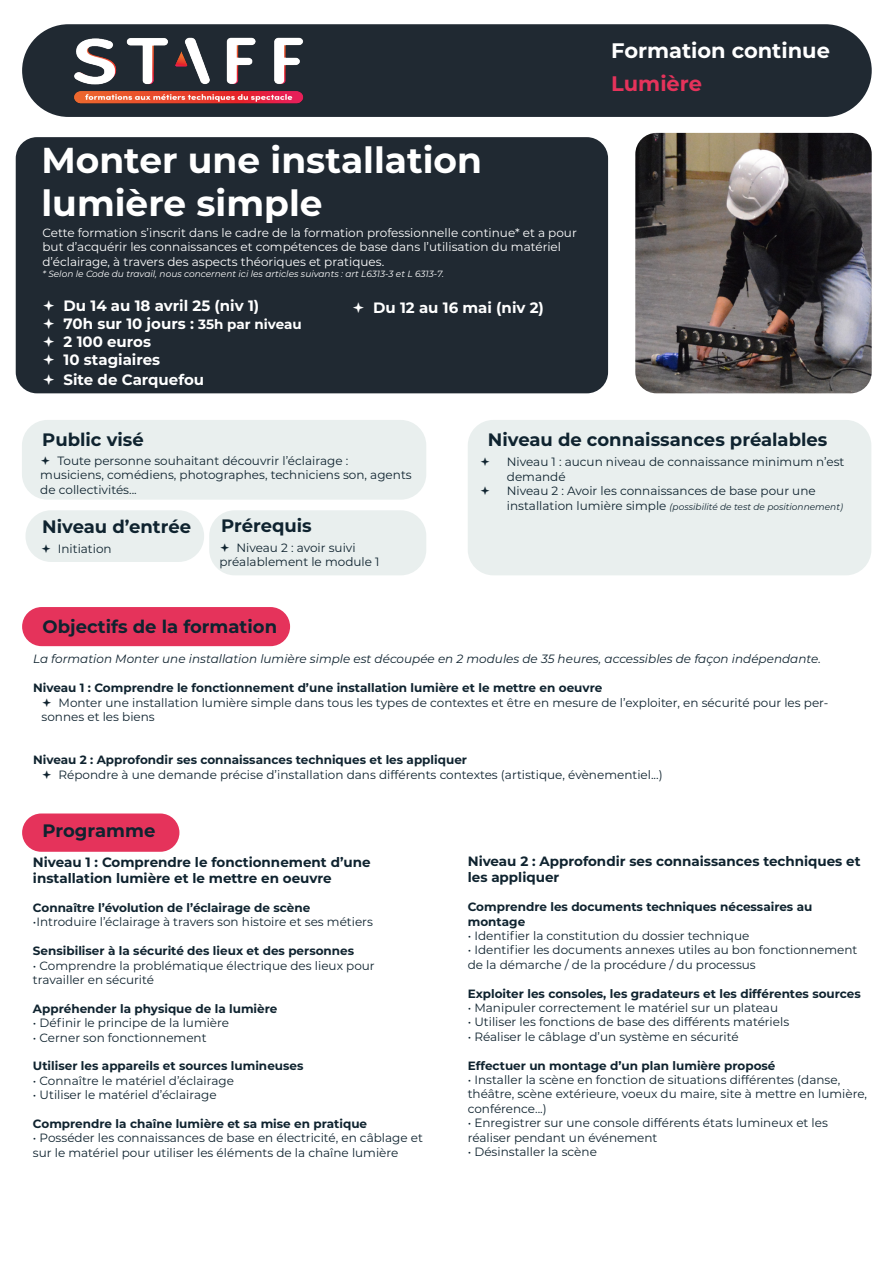
<style>
.page{position:relative;width:893px;height:1263px;background:#fff}
.page>*{position:absolute;margin:0;border:0;box-sizing:border-box;transform-origin:0 0}
.t1{font:700 36px "Montserrat";color:#fff}
.t2{font:700 21px "Montserrat";color:#fff}
.t3{font:700 21px "Montserrat";color:#e5335b}
.t4{font:700 18px "Montserrat";color:#0f232f}
.t5{font:700 15px "Montserrat";color:#fff}
.t6{font:700 13.5px/16.2px "Montserrat";color:#0f232f}
.t7{font:12px/14.4px "Montserrat";color:#0f232f}
.t8{font:700 12px/14.4px "Montserrat";color:#0f232f}
.t9{font:12px/14.4px "Montserrat";color:#fff}
.t10{font:italic 12px "Montserrat";color:#0f232f}
.t11{font:italic 9px "Montserrat";color:#fff}
.t12{font:italic 9px "Montserrat";color:#0f232f}
.s1{font-size:13.5px}
.s2{font-style:normal;font-size:12px}
</style>
<div class="page">
<div style="left:209px;top:510px;width:217px;height:65px;background:#e9efee;border-radius:26px"></div>
<div style="left:22px;top:813px;width:157px;height:39px;background:#e5335b;border-radius:19px"></div>
<div style="left:22px;top:607px;width:268px;height:39px;background:#e5335b;border-radius:20px"></div>
<div style="left:22px;top:24px;width:850px;height:93px;background:#202932;border-radius:46px"></div>
<div style="left:16px;top:137px;width:592px;height:256px;background:#202932;border-radius:21px"></div>
<img style="left:54px;top:24px;width:267px;height:80px">
<div style="left:22px;top:420px;width:404px;height:80px;background:#e9efee;border-radius:26px"></div>
<div style="left:468px;top:420px;width:403px;height:155px;background:#e9efee;border-radius:26px"></div>
<div style="left:26px;top:510px;width:178px;height:52px;background:#e9efee;border-radius:26px"></div>
<img style="left:635px;top:133px;width:237px;height:260px">
<p class="t1" style="left:41px;top:134px;width:442px">Monter une installation</p>
<p class="t1" style="left:41px;top:178px;width:283px">lumière simple</p>
<p class="t9" style="left:43px;top:225px;width:536px">Cette formation s’inscrit dans le cadre de la formation professionnelle continue* et a pour but d’acquérir les connaissances et compétences de base dans l’utilisation du matériel d’éclairage, à travers des aspects théoriques et pratiques.</p>
<p class="t11" style="left:43px;top:267px;width:403px">* Selon le Code du travail, nous concernent ici les articles suivants : art L6313-3 et L 6313-7.</p>
<p class="t5" style="left:64px;top:295px;width:197px">Du 14 au 18 avril 25 (niv 1)</p>
<p class="t5" style="left:64px;top:313px;width:240px">70h sur 10 jours : <span class="s1">35h par niveau</span></p>
<p class="t5" style="left:64px;top:331px;width:89px">2 100 euros</p>
<p class="t5" style="left:64px;top:349px;width:98px">10 stagiaires</p>
<p class="t5" style="left:64px;top:369px;width:142px">Site de Carquefou</p>
<p class="t5" style="left:373px;top:296px;width:172px">Du 12 au 16 mai (niv 2)</p>
<p class="t2" style="left:611px;top:36px;width:220px">Formation continue</p>
<p class="t3" style="left:611px;top:69px;width:92px">Lumière</p>
<p class="t4" style="left:42px;top:426px;width:103px">Public visé</p>
<p class="t7" style="left:40px;top:453px;width:373px;text-indent:17px">Toute personne souhaitant découvrir l’éclairage : musiciens, comédiens, photographes, techniciens son, agents de collectivités...</p>
<p class="t4" style="left:42px;top:514px;width:150px">Niveau d’entrée</p>
<p class="t7" style="left:58px;top:541px;width:55px">Initiation</p>
<p class="t4" style="left:221px;top:512px;width:92px">Prérequis</p>
<p class="t7" style="left:219px;top:540px;width:162px;text-align:center">Niveau 2 : avoir suivi préalablement le module 1</p>
<p class="t4" style="left:488px;top:426px;width:341px">Niveau de connaissances préalables</p>
<p class="t7" style="left:507px;top:454px;width:339px">Niveau 1 : aucun niveau de connaissance minimum n’est demandé</p>
<p class="t7" style="left:507px;top:483px;width:310px">Niveau 2 : Avoir les connaissances de base pour une</p>
<p class="t12" style="left:507px;top:500px;width:338px"><span class="s2">installation lumière simple</span> (possibilité de test de positionnement)</p>
<p class="t4" style="left:43px;top:614px;width:236px">Objectifs de la formation</p>
<p class="t10" style="left:33px;top:651px;width:789px">La formation Monter une installation lumière simple est découpée en 2 modules de 35 heures, accessibles de façon indépendante.</p>
<p class="t8" style="left:33px;top:680px;width:571px">Niveau 1 : Comprendre le fonctionnement d’une installation lumière et le mettre en oeuvre</p>
<p class="t7" style="left:42px;top:695px;width:788px;text-indent:17px">Monter une installation lumière simple dans tous les types de contextes et être en mesure de l’exploiter, en sécurité pour les per&shy;sonnes et les biens</p>
<p class="t8" style="left:33px;top:752px;width:436px">Niveau 2 : Approfondir ses connaissances techniques et les appliquer</p>
<p class="t7" style="left:59px;top:767px;width:606px">Répondre à une demande précise d’installation dans différents contextes (artistique, évènementiel...)</p>
<p class="t4" style="left:43px;top:818px;width:114px">Programme</p>
<p class="t6" style="left:33px;top:853px;width:339px">Niveau 1 : Comprendre le fonctionnement d’une installation lumière et le mettre en oeuvre</p>
<p class="t8" style="left:33px;top:900px;width:279px">Connaître l’évolution de l’éclairage de scène</p>
<p class="t7" style="left:33px;top:914px;width:341px">•Introduire l’éclairage à travers son histoire et ses métiers</p>
<p class="t8" style="left:33px;top:943px;width:323px">Sensibiliser à la sécurité des lieux et des personnes</p>
<p class="t7" style="left:33px;top:958px;width:343px">• Comprendre la problématique électrique des lieux pour travailler en sécurité</p>
<p class="t8" style="left:33px;top:1001px;width:246px">Appréhender la physique de la lumière</p>
<p class="t7" style="left:33px;top:1015px;width:198px">• Définir le principe de la lumière</p>
<p class="t7" style="left:33px;top:1030px;width:175px">• Cerner son fonctionnement</p>
<p class="t8" style="left:33px;top:1058px;width:272px">Utiliser les appareils et sources lumineuses</p>
<p class="t7" style="left:33px;top:1073px;width:202px">• Connaître le matériel d’éclairage</p>
<p class="t7" style="left:33px;top:1087px;width:185px">• Utiliser le matériel d’éclairage</p>
<p class="t8" style="left:33px;top:1116px;width:336px">Comprendre la chaîne lumière et sa mise en pratique</p>
<p class="t7" style="left:33px;top:1130px;width:392px">• Posséder les connaissances de base en électricité, en câblage et sur le matériel pour utiliser les éléments de la chaîne lumière</p>
<p class="t6" style="left:468px;top:852px;width:394px">Niveau 2 : Approfondir ses connaissances techniques et les appliquer</p>
<p class="t8" style="left:468px;top:899px;width:346px">Comprendre les documents techniques nécessaires au montage</p>
<p class="t7" style="left:468px;top:928px;width:283px">• Identifier la constitution du dossier technique</p>
<p class="t7" style="left:468px;top:942px;width:391px">• Identifier les documents annexes utiles au bon fonctionnement de la démarche / de la procédure / du processus</p>
<p class="t8" style="left:468px;top:985px;width:395px">Exploiter les consoles, les gradateurs et les différentes sources</p>
<p class="t7" style="left:468px;top:1000px;width:312px">• Manipuler correctement le matériel sur un plateau</p>
<p class="t7" style="left:468px;top:1014px;width:323px">• Utiliser les fonctions de base des différents matériels</p>
<p class="t7" style="left:468px;top:1029px;width:272px">• Réaliser le câblage d’un système en sécurité</p>
<p class="t8" style="left:468px;top:1057px;width:309px">Effectuer un montage d’un plan lumière proposé</p>
<p class="t7" style="left:468px;top:1072px;width:401px">• Installer la scène en fonction de situations différentes (danse, théâtre, scène extérieure, voeux du maire, site à mettre en lumière, conférence...)</p>
<p class="t7" style="left:468px;top:1115px;width:362px">• Enregistrer sur une console différents états lumineux et les réaliser pendant un événement</p>
<p class="t7" style="left:468px;top:1144px;width:131px">• Désinstaller la scène</p>
</div>
